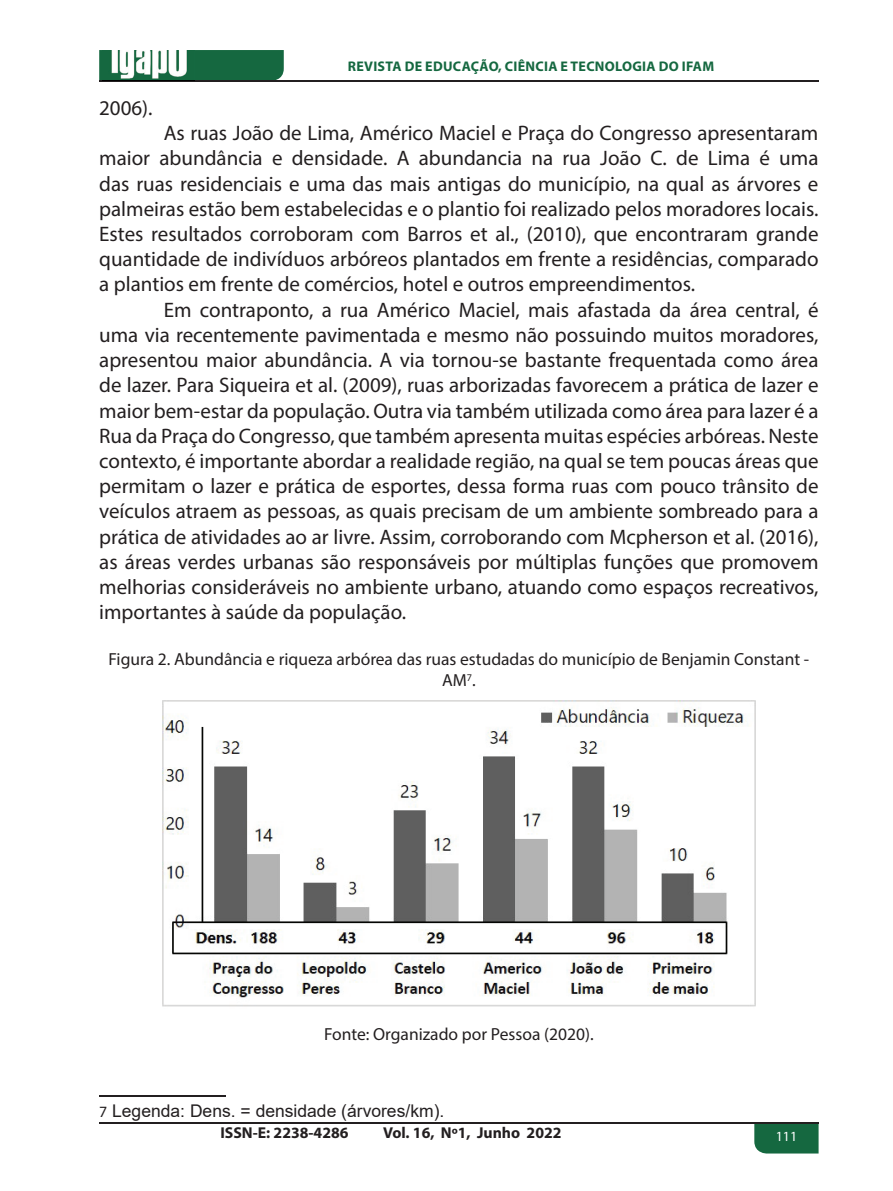
<style>
.page{position:relative;width:893px;height:1191px;background:#fff}
.page>*{position:absolute;margin:0;border:0;box-sizing:border-box;transform-origin:0 0}
.t1{font:21px/25.2px "Myriad Pro";color:#231f20;text-align:justify}
.t2{font:17.5px/21px "Myriad Pro";color:#231f20;text-align:center}
.t3{font:17.5px "Arial";color:#231f20}
.t4{font:700 15.75px "Myriad Pro";color:#231f20}
.t5{font:700 14px "Myriad Pro";letter-spacing:.02em;color:#156840}
.t6{font:14px "Myriad Pro";color:#fff}
.s1{font-family:"Myriad Pro";font-size:15.75px}
</style>
<div class="page">
<div style="left:99px;top:50px;width:185px;height:30px;background:#156840"></div>
<hr style="left:99px;top:80px;width:720px;height:1px;background:#231f20">
<div style="left:754px;top:1124px;width:65px;height:29px;background:#156840"></div>
<hr style="left:99px;top:1122px;width:720px;height:2px;background:#231f20">
<img style="left:103px;top:50px;width:91px;height:30px">
<img style="left:103px;top:80px;width:91px;height:2px">
<img style="left:163px;top:700px;width:592px;height:307px">
<hr style="left:99px;top:1094px;width:126px;height:2px;background:#231f20">
<p class="t5" style="left:348px;top:58px;width:368px">REVISTA DE EDUCAÇÃO, CIÊNCIA E TECNOLOGIA DO IFAM</p>
<p class="t1" style="left:99px;top:95px;width:55px">2006).</p>
<p class="t1" style="left:99px;top:120px;width:721px;text-indent:64px">As ruas João de Lima, Américo Maciel e Praça do Congresso apresentaram maior abundância e densidade. A abundancia na rua João C. de Lima é uma das ruas residenciais e uma das mais antigas do município, na qual as árvores e palmeiras estão bem estabelecidas e o plantio foi realizado pelos moradores locais.<br>Estes resultados corroboram com Barros et al., (2010), que encontraram grande quantidade de indivíduos arbóreos plantados em frente a residências, comparado a plantios em frente de comércios, hotel e outros empreendimentos.</p>
<p class="t1" style="left:99px;top:297px;width:721px;text-indent:64px">Em contraponto, a rua Américo Maciel, mais afastada da área central, é uma via recentemente pavimentada e mesmo não possuindo muitos moradores, apresentou maior abundância. A via tornou-se bastante frequentada como área de lazer. Para Siqueira et al. (2009), ruas arborizadas favorecem a prática de lazer e maior bem-estar da população. Outra via também utilizada como área para lazer é a Rua da Praça do Congresso, que também apresenta muitas espécies arbóreas. Neste contexto, é importante abordar a realidade região, na qual se tem poucas áreas que permitam o lazer e prática de esportes, dessa forma ruas com pouco trânsito de veículos atraem as pessoas, as quais precisam de um ambiente sombreado para a prática de atividades ao ar livre. Assim, corroborando com Mcpherson et al. (2016), as áreas verdes urbanas são responsáveis por múltiplas funções que promovem melhorias consideráveis no ambiente urbano, atuando como espaços recreativos, importantes à saúde da população.</p>
<p class="t2" style="left:109px;top:649px;width:702px">Figura 2. Abundância e riqueza arbórea das ruas estudadas do município de Benjamin Constant -<br>AM<sup>7</sup>.</p>
<p class="t2" style="left:324px;top:1023px;width:271px">Fonte: Organizado por Pessoa (2020).</p>
<p class="t3" style="left:99px;top:1098px;width:347px"><span class="s1">7</span> Legenda: Dens. = densidade (árvores/km).</p>
<p class="t4" style="left:220px;top:1122px;width:130px">ISSN-E: 2238-4286</p>
<p class="t4" style="left:383px;top:1122px;width:180px">Vol. 16, Nº1, Junho 2022</p>
<p class="t6" style="left:776px;top:1128px;width:23px">111</p>
</div>
